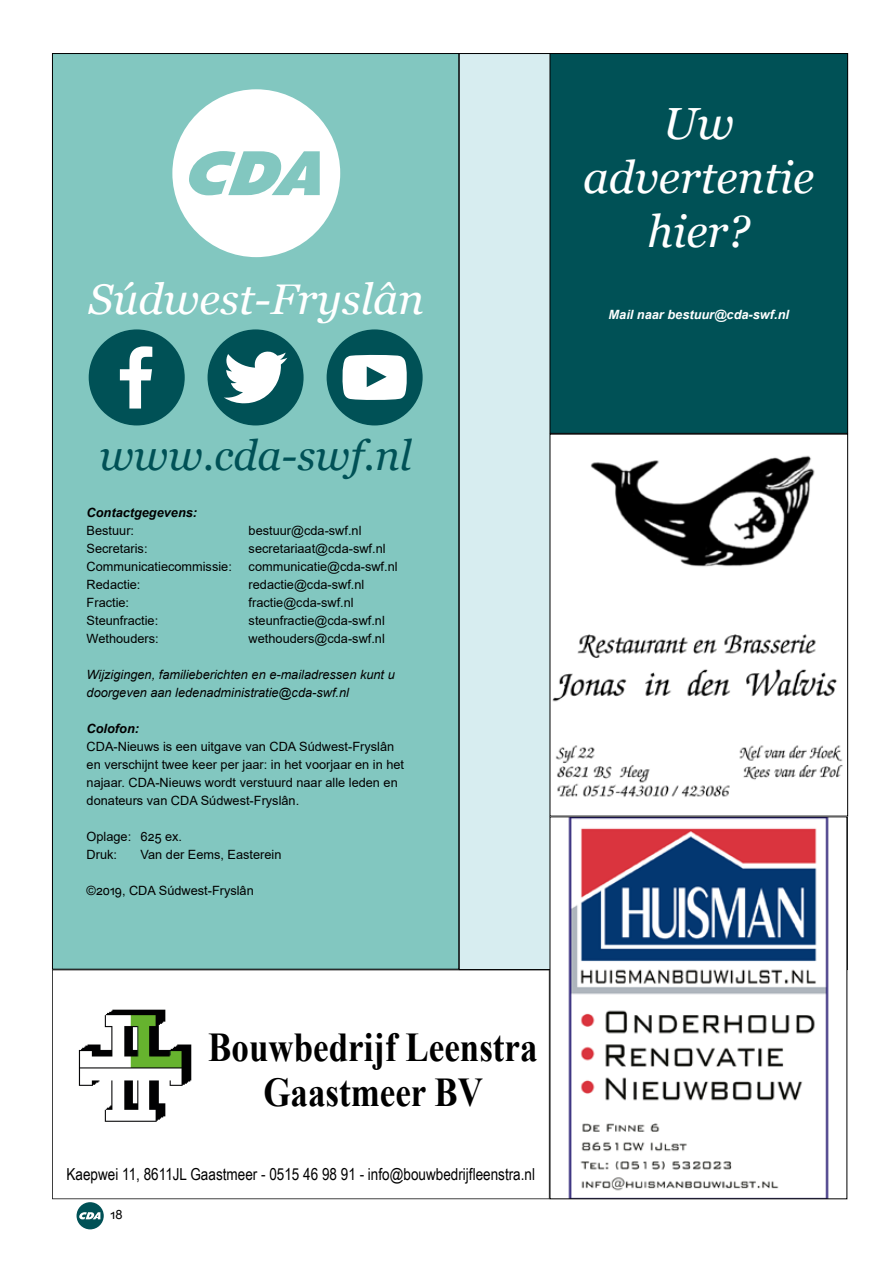
<style>
.page{position:relative;width:893px;height:1263px;background:#fff}
.page>*{position:absolute;margin:0;border:0;box-sizing:border-box;transform-origin:0 0}
.t1{font:italic 45px/54px "Georgia";color:#fff;text-align:center}
.t2{font:italic 42.75px "Georgia";color:#fff}
.t3{font:italic 42px "Georgia";color:#005156}
.t4{font:700 40.95px/45px "Times New Roman";color:#000;text-align:center;scale:.86 1}
.t5{font:16.5px "Arial Narrow";color:#000}
.t6{font:12.75px/18px "Arial";color:#000}
.t7{font:italic 12.75px/18px "Arial";color:#000}
.t8{font:italic 700 12.75px "Arial";color:#fff}
.t9{font:italic 700 12.75px "Arial";color:#000}
</style>
<div class="page">
<div style="left:52px;top:54px;width:407px;height:915px;background:#82c7c0"></div>
<div style="left:459px;top:54px;width:388px;height:915px;background:#d7edf0"></div>
<div style="left:550px;top:54px;width:298px;height:379px;background:#005156"></div>
<div style="left:550px;top:53px;width:298px;height:381px;border:1px solid #000"></div>
<div style="left:89px;top:329px;width:96px;height:96px;background:#005156;border-radius:50%"></div>
<svg style="left:120px;top:346px;width:32px;height:62px"></svg>
<div style="left:208px;top:329px;width:96px;height:96px;background:#005156;border-radius:50%"></div>
<svg style="left:224px;top:351px;width:63px;height:52px"></svg>
<div style="left:327px;top:329px;width:96px;height:96px;background:#005156;border-radius:50%"></div>
<svg style="left:342px;top:354px;width:65px;height:46px;background:#d7e3e4"></svg>
<div style="left:550px;top:817px;width:297px;height:382px;background:#fff"></div>
<img style="left:568px;top:818px;width:261px;height:379px">
<svg style="left:172px;top:89px;width:168px;height:168px"></svg>
<svg style="left:52px;top:969px;width:498px;height:230px"></svg>
<img style="left:552px;top:436px;width:294px;height:378px">
<svg style="left:77px;top:1202px;width:27px;height:27px"></svg>
<h2 class="t2" style="left:89px;top:273px;width:337px">Súdwest-Fryslân</h2>
<h3 class="t3" style="left:99px;top:429px;width:314px">www.cda-swf.nl</h3>
<p class="t9" style="left:87px;top:504px;width:112px">Contactgegevens:</p>
<p class="t6" style="left:87px;top:522px;width:49px">Bestuur:</p>
<p class="t6" style="left:249px;top:522px;width:114px">bestuur@cda-swf.nl</p>
<p class="t6" style="left:87px;top:540px;width:62px">Secretaris:</p>
<p class="t6" style="left:249px;top:540px;width:138px">secretariaat@cda-swf.nl</p>
<p class="t6" style="left:87px;top:558px;width:147px">Communicatiecommissie:</p>
<p class="t6" style="left:249px;top:558px;width:150px">communicatie@cda-swf.nl</p>
<p class="t6" style="left:87px;top:576px;width:55px">Redactie:</p>
<p class="t6" style="left:249px;top:576px;width:117px">redactie@cda-swf.nl</p>
<p class="t6" style="left:87px;top:594px;width:44px">Fractie:</p>
<p class="t6" style="left:249px;top:594px;width:107px">fractie@cda-swf.nl</p>
<p class="t6" style="left:87px;top:612px;width:73px">Steunfractie:</p>
<p class="t6" style="left:249px;top:612px;width:138px">steunfractie@cda-swf.nl</p>
<p class="t6" style="left:87px;top:630px;width:74px">Wethouders:</p>
<p class="t6" style="left:249px;top:630px;width:138px">wethouders@cda-swf.nl</p>
<p class="t7" style="left:87px;top:666px;width:310px">Wijzigingen, familieberichten en e-mailadressen kunt u doorgeven aan ledenadministratie@cda-swf.nl</p>
<p class="t9" style="left:87px;top:720px;width:54px">Colofon:</p>
<p class="t6" style="left:87px;top:737px;width:319px">CDA-Nieuws is een uitgave van CDA Súdwest-Fryslân en verschijnt twee keer per jaar: in het voorjaar en in het najaar. CDA-Nieuws wordt verstuurd naar alle leden en donateurs van CDA Súdwest-Fryslân.</p>
<p class="t6" style="left:87px;top:827px;width:97px">Oplage: 625 ex.<br>Druk:</p>
<p class="t6" style="left:141px;top:846px;width:142px">Van der Eems, Easterein</p>
<p class="t6" style="left:87px;top:882px;width:169px">©2019, CDA Súdwest-Fryslân</p>
<h1 class="t1" style="left:583px;top:97px;width:233px">Uw advertentie hier?</h1>
<p class="t8" style="left:609px;top:306px;width:182px">Mail naar bestuur@cda-swf.nl</p>
<h3 class="t4" style="left:208px;top:1023px;width:384px">Bouwbedrijf Leenstra<br>Gaastmeer BV</h3>
<p class="t5" style="left:67px;top:1162px;width:470px">Kaepwei 11, 8611JL Gaastmeer - 0515 46 98 91 - info@bouwbedrijfleenstra.nl</p>
<p class="t6" style="left:111px;top:1205px;width:13px">18</p>
</div>
